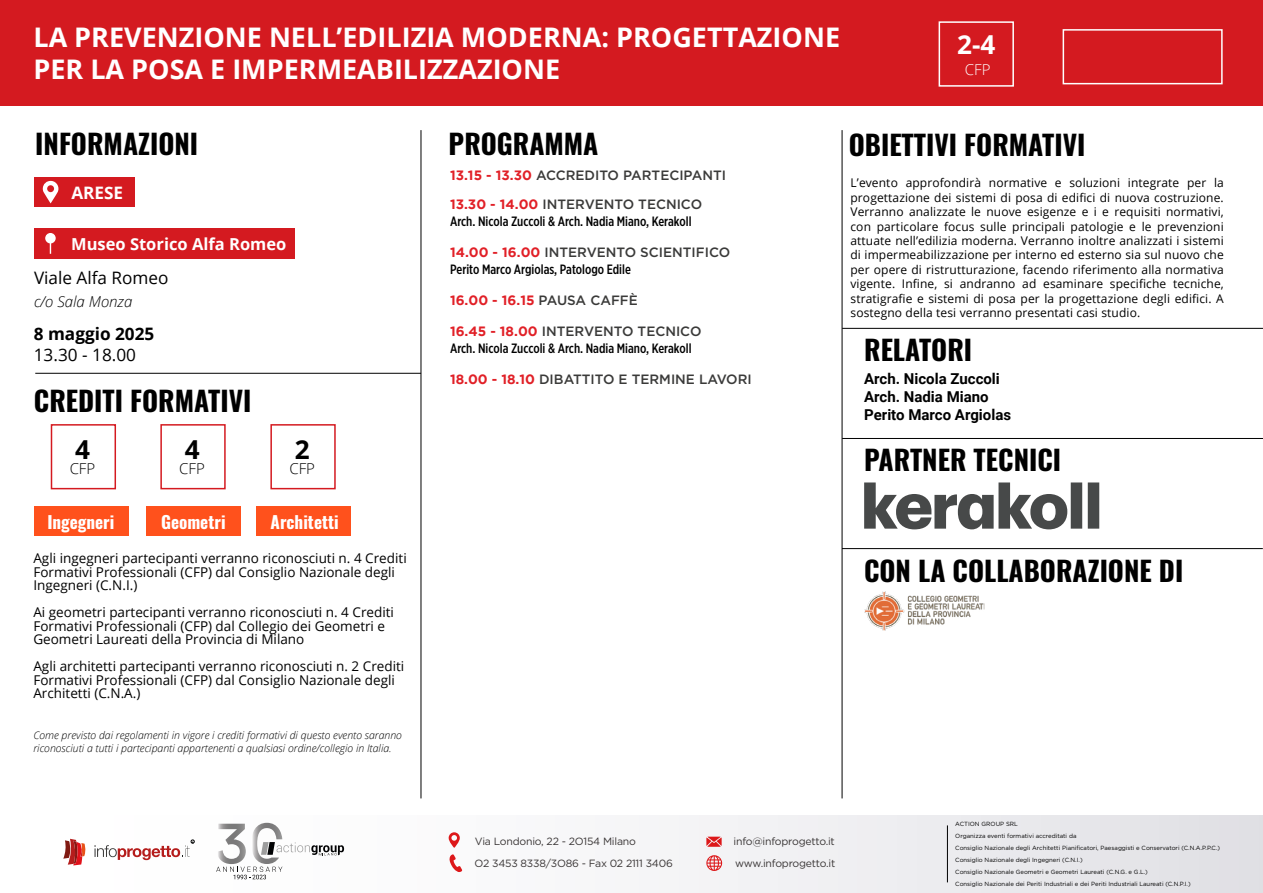
<style>
.page{position:relative;width:1263px;height:893px;background:#fff}
.page>*{position:absolute;margin:0;border:0;box-sizing:border-box;transform-origin:0 0}
.t1{font:700 27.6px "Oswald";color:#000}
.t2{font:700 27px/32.4px "Open Sans";color:#fff}
.t3{font:700 26.1px "Open Sans";color:#000}
.t4{font:700 26.1px "Open Sans";color:#fff}
.t5{font:700 17.1px "Oswald";color:#fff}
.t6{font:17.1px "Open Sans";color:#000}
.t7{font:700 17.1px "Open Sans";color:#000}
.t8{font:700 17.1px "Open Sans";color:#fff}
.t9{font:700 16.5px "Open Sans";color:#fff}
.t10{font:700 15px/18px "Roboto";color:#000}
.t11{font:italic 300 15px "Open Sans";color:#000}
.t12{font:300 15px "Open Sans";color:#000}
.t13{font:300 15px "Open Sans";color:#fff}
.t14{font:13.5px/13.5px "Open Sans";color:#000}
.t15{font:500 13.5px/29.4px "Gotham";color:#3a3a39}
.t16{font:500 13.5px "Gotham X Narrow";color:#000}
.t17{font:700 13.5px "Gotham";color:#e12027}
.t18{font:12px/14.4px "Open Sans";letter-spacing:.01em;color:#000;text-align:justify}
.t19{font:italic 300 10.5px/13.5px "Open Sans";color:#000}
.t20{font:10.5px "Gotham";letter-spacing:-.02em;color:#393535}
.t21{font:6px/12px "Gotham";color:#000}
.s1{font-weight:700;color:#e12027}
.s2{font-weight:500;color:#3a3a39}
</style>
<div class="page">
<div style="left:0;top:815px;width:1263px;height:78px;background:linear-gradient(to right,#fff,#e3e3e7)"></div>
<svg style="left:449px;top:854px;width:13px;height:18px"></svg>
<svg style="left:706px;top:855px;width:16px;height:16px"></svg>
<svg style="left:706px;top:837px;width:16px;height:10px"></svg>
<svg style="left:449px;top:832px;width:11px;height:16px"></svg>
<hr style="left:947px;top:825px;width:1px;height:57px;background:#000">
<div style="left:0;top:0;width:1263px;height:106px;background:#d41a20"></div>
<hr style="left:421px;top:130px;width:1px;height:668px;background:#000">
<hr style="left:842px;top:130px;width:1px;height:668px;background:#000">
<div style="left:34px;top:177px;width:100px;height:30px;background:#d41a20"></div>
<div style="left:34px;top:228px;width:260px;height:31px;background:#d41a20"></div>
<div style="left:34px;top:506px;width:95px;height:30px;background:#ff511c"></div>
<div style="left:146px;top:506px;width:95px;height:30px;background:#ff511c"></div>
<div style="left:256px;top:506px;width:95px;height:30px;background:#ff511c"></div>
<svg style="left:43px;top:180px;width:16px;height:23px"></svg>
<div style="left:45px;top:233px;width:11px;height:10px;background:#fff;border-radius:5px"></div>
<div style="left:51px;top:424px;width:65px;height:65px;border:2px solid #d41a20"></div>
<div style="left:160px;top:424px;width:66px;height:65px;border:2px solid #d41a20"></div>
<div style="left:270px;top:424px;width:66px;height:65px;border:2px solid #d41a20"></div>
<hr style="left:35px;top:373px;width:386px;height:1px;background:#000">
<hr style="left:842px;top:438px;width:421px;height:1px;background:#000">
<hr style="left:842px;top:548px;width:421px;height:1px;background:#000">
<hr style="left:842px;top:328px;width:421px;height:1px;background:#000">
<div style="left:938px;top:21px;width:76px;height:66px;border:2px solid #fff"></div>
<div style="left:1062px;top:29px;width:160px;height:55px;border:2px solid #fff"></div>
<svg style="left:63px;top:839px;width:24px;height:26px"></svg>
<svg style="left:95px;top:840px;width:99px;height:20px"></svg>
<svg style="left:216px;top:823px;width:128px;height:56px"></svg>
<svg style="left:864px;top:482px;width:235px;height:47px"></svg>
<img style="left:864px;top:591px;width:120px;height:40px">
<h2 class="t2" style="left:33px;top:20px;width:808px">LA PREVENZIONE NELL’EDILIZIA MODERNA: PROGETTAZIONE<br>PER LA POSA E IMPERMEABILIZZAZIONE</h2>
<h3 class="t4" style="left:957px;top:26px;width:40px">2-4</h3>
<p class="t13" style="left:965px;top:59px;width:27px">CFP</p>
<h1 class="t1" style="left:35px;top:130px;width:164px">INFORMAZIONI</h1>
<h1 class="t1" style="left:449px;top:130px;width:151px">PROGRAMMA</h1>
<h1 class="t1" style="left:849px;top:131px;width:238px">OBIETTIVI FORMATIVI</h1>
<h3 class="t8" style="left:71px;top:180px;width:53px">ARESE</h3>
<h3 class="t9" style="left:71px;top:232px;width:217px">Museo Storico Alfa Romeo</h3>
<h3 class="t6" style="left:34px;top:266px;width:136px">Viale Alfa Romeo</h3>
<p class="t11" style="left:34px;top:291px;width:100px">c/o Sala Monza</p>
<h3 class="t7" style="left:34px;top:322px;width:122px">8 maggio 2025</h3>
<h3 class="t6" style="left:34px;top:343px;width:104px">13.30 - 18.00</h3>
<h1 class="t1" style="left:34px;top:386px;width:219px">CREDITI FORMATIVI</h1>
<h3 class="t3" style="left:75px;top:431px;width:16px">4</h3>
<h3 class="t3" style="left:185px;top:431px;width:16px">4</h3>
<h3 class="t3" style="left:295px;top:431px;width:16px">2</h3>
<p class="t12" style="left:70px;top:458px;width:27px">CFP</p>
<p class="t12" style="left:179px;top:458px;width:27px">CFP</p>
<p class="t12" style="left:289px;top:458px;width:27px">CFP</p>
<h3 class="t5" style="left:47px;top:513px;width:69px">Ingegneri</h3>
<h3 class="t5" style="left:161px;top:513px;width:66px">Geometri</h3>
<h3 class="t5" style="left:271px;top:513px;width:70px">Architetti</h3>
<p class="t14" style="left:33px;top:551px;width:375px">Agli ingegneri partecipanti verranno riconosciuti n. 4 Crediti<br>Formativi Professionali (CFP) dal Consiglio Nazionale degli<br>Ingegneri (C.N.I.)</p>
<p class="t14" style="left:33px;top:605px;width:362px">Ai geometri partecipanti verranno riconosciuti n. 4 Crediti<br>Formativi Professionali (CFP) dal Collegio dei Geometri e<br>Geometri Laureati della Provincia di Milano</p>
<p class="t14" style="left:33px;top:659px;width:372px">Agli architetti partecipanti verranno riconosciuti n. 2 Crediti<br>Formativi Professionali (CFP) dal Consiglio Nazionale degli<br>Architetti (C.N.A.)</p>
<p class="t19" style="left:33px;top:728px;width:370px">Come previsto dai regolamenti in vigore i crediti formativi di questo evento saranno riconosciuti a tutti i partecipanti appartenenti a qualsiasi ordine/collegio in Italia.</p>
<p class="t15" style="left:450px;top:160px;width:278px"><span class="s1">13.15 - 13.30</span> ACCREDITO PARTECIPANTI<br><span class="s1">13.30 - 14.00</span> INTERVENTO TECNICO</p>
<p class="t16" style="left:450px;top:213px;width:243px">Arch. Nicola Zuccoli &amp; Arch. Nadia Miano, Kerakoll</p>
<p class="t15" style="left:450px;top:237px;width:282px"><span class="s1">14.00 - 16.00</span> INTERVENTO SCIENTIFICO</p>
<p class="t16" style="left:450px;top:261px;width:182px">Perito Marco Argiolas, Patologo Edile</p>
<p class="t17" style="left:450px;top:292px;width:189px">16.00 - 16.15 <span class="s2">PAUSA CAFFÈ</span></p>
<p class="t15" style="left:450px;top:316px;width:253px"><span class="s1">16.45 - 18.00</span> INTERVENTO TECNICO</p>
<p class="t16" style="left:450px;top:340px;width:243px">Arch. Nicola Zuccoli &amp; Arch. Nadia Miano, Kerakoll</p>
<p class="t15" style="left:450px;top:364px;width:303px"><span class="s1">18.00 - 18.10</span> DIBATTITO E TERMINE LAVORI</p>
<p class="t18" style="left:850px;top:176px;width:375px">L’evento approfondirà normative e soluzioni integrate per la progettazione dei sistemi di posa di edifici di nuova costruzione.<br>Verranno analizzate le nuove esigenze e i e requisiti normativi, con particolare focus sulle principali patologie e le prevenzioni attuate nell’edilizia moderna. Verranno inoltre analizzati i sistemi di impermeabilizzazione per interno ed esterno sia sul nuovo che per opere di ristrutturazione, facendo riferimento alla normativa vigente. Infine, si andranno ad esaminare specifiche tecniche, stratigrafie e sistemi di posa per la progettazione degli edifici. A sostegno della tesi verranno presentati casi studio.</p>
<h1 class="t1" style="left:864px;top:335px;width:109px">RELATORI</h1>
<p class="t10" style="left:864px;top:369px;width:148px">Arch. Nicola Zuccoli<br>Arch. Nadia Miano<br>Perito Marco Argiolas</p>
<h1 class="t1" style="left:864px;top:446px;width:199px">PARTNER TECNICI</h1>
<h1 class="t1" style="left:864px;top:556px;width:321px">CON LA COLLABORAZIONE DI</h1>
<p class="t20" style="left:475px;top:834px;width:163px">Via Londonio, 22 - 2O154 Milano</p>
<p class="t20" style="left:734px;top:835px;width:103px">info@infoprogetto.it</p>
<p class="t20" style="left:474px;top:857px;width:200px">O2 3453 8338/3O86 - Fax 02 2111 3406</p>
<p class="t20" style="left:735px;top:856px;width:102px">www.infoprogetto.it</p>
<p class="t21" style="left:955px;top:817px;width:266px">ACTION GROUP SRL<br>Organizza eventi formativi accreditati da<br>Consiglio Nazionale degli Architetti Pianificatori, Paesaggisti e Conservatori (C.N.A.P.P.C.)<br>Consiglio Nazionale degli Ingegneri (C.N.I.)<br>Consiglio Nazionale Geometri e Geometri Laureati (C.N.G. e G.L.)<br>Consiglio Nazionale dei Periti Industriali e dei Periti Industriali Laureati (C.N.P.I.)</p>
</div>
